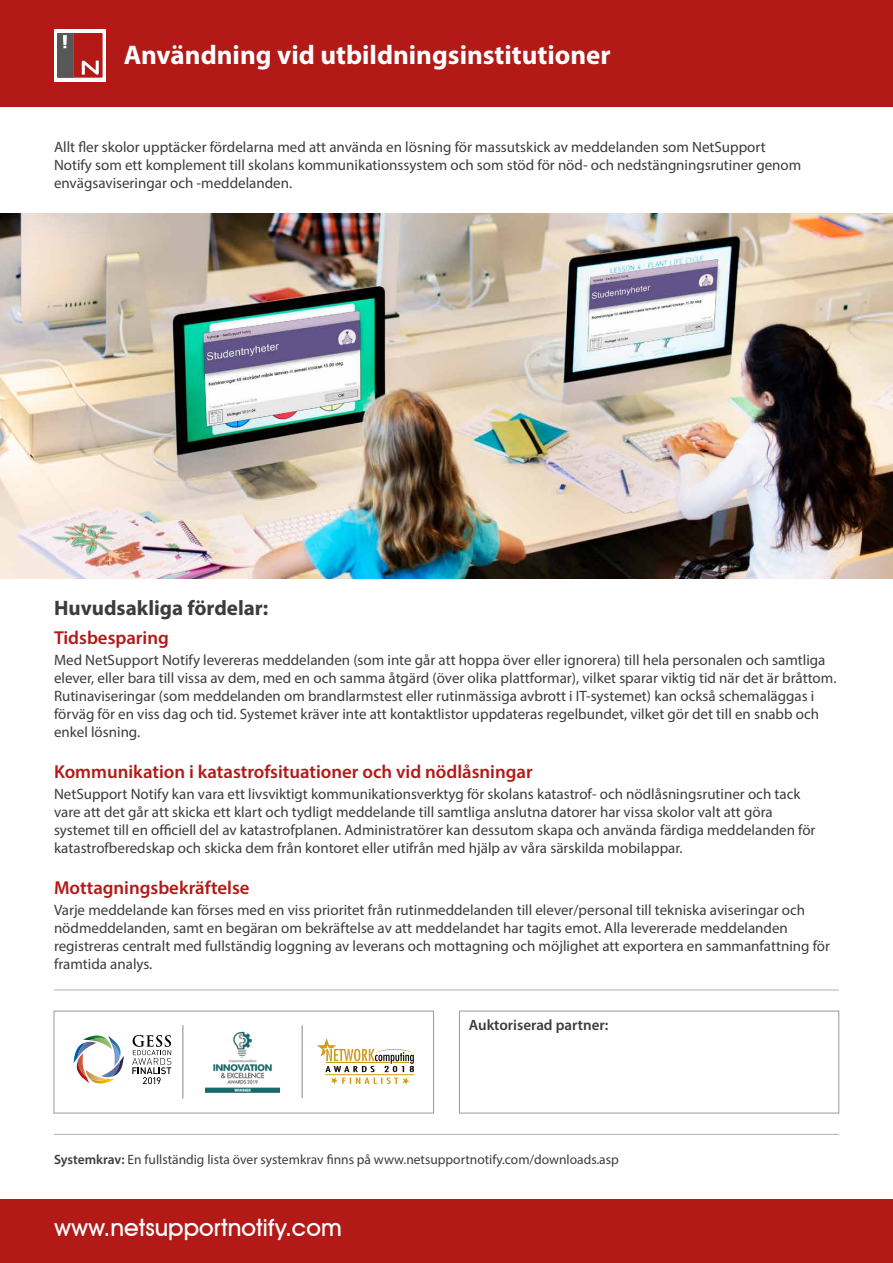
<style>
.page{position:relative;width:893px;height:1263px;background:#fff}
.page>*{position:absolute;margin:0;border:0;box-sizing:border-box;transform-origin:0 0}
.t1{font:700 27px "Myriad Pro";color:#fff}
.t2{font:500 24px "Avant Garde IT Cby BT";color:#fff}
.t3{font:700 21px "Myriad Pro";color:#3c3c3b}
.t4{font:600 18.75px "Myriad Pro";color:#b21917}
.t5{font:15px/18px "Myriad Pro";color:#3c3c3b}
.t6{font:600 15px "Myriad Pro";color:#3c3c3b}
.t7{font:13.5px "Myriad Pro";color:#3c3c3b}
.s1{font-weight:600}
</style>
<div class="page">
<div style="left:0;top:0;width:893px;height:106px;background:#b21917"></div>
<div style="left:0;top:1199px;width:893px;height:64px;background:#b21917"></div>
<hr style="left:54px;top:1134px;width:785px;height:1px;background:#b3b2b2">
<div style="left:54px;top:30px;width:52px;height:52px;background:#fff"></div>
<div style="left:57px;top:33px;width:46px;height:45px;background:#b21917"></div>
<hr style="left:73px;top:33px;width:1px;height:45px;background:#646463">
<svg style="left:82px;top:61px;width:17px;height:14px"></svg>
<svg style="left:57px;top:33px;width:16px;height:45px"></svg>
<div style="left:54px;top:1011px;width:380px;height:102px;border:1px solid #999"></div>
<div style="left:459px;top:1011px;width:380px;height:102px;border:1px solid #999"></div>
<hr style="left:54px;top:990px;width:785px;height:1px;background:#b3b2b2">
<hr style="left:183px;top:1025px;width:1px;height:73px;background:#878787">
<svg style="left:74px;top:1035px;width:50px;height:48px"></svg>
<svg style="left:132px;top:1035px;width:39px;height:49px"></svg>
<img style="left:206px;top:1031px;width:73px;height:62px">
<hr style="left:302px;top:1025px;width:1px;height:73px;background:#878787">
<svg style="left:317px;top:1038px;width:97px;height:47px"></svg>
<img style="left:0;top:214px;width:893px;height:364px">
<h1 class="t1" style="left:124px;top:37px;width:489px">Användning vid utbildningsinstitutioner</h1>
<p class="t5" style="left:54px;top:137px;width:749px">Allt fler skolor upptäcker fördelarna med att använda en lösning för massutskick av meddelanden som NetSupport<br>Notify som ett komplement till skolans kommunikationssystem och som stöd för nöd- och nedstängningsrutiner genom envägsaviseringar och -meddelanden.</p>
<h3 class="t3" style="left:54px;top:594px;width:216px">Huvudsakliga fördelar:</h3>
<p class="t4" style="left:54px;top:626px;width:116px">Tidsbesparing</p>
<p class="t5" style="left:54px;top:651px;width:784px">Med NetSupport Notify levereras meddelanden (som inte går att hoppa över eller ignorera) till hela personalen och samtliga elever, eller bara till vissa av dem, med en och samma åtgärd (över olika plattformar), vilket sparar viktig tid när det är bråttom.<br>Rutinaviseringar (som meddelanden om brandlarmstest eller rutinmässiga avbrott i IT-systemet) kan också schemaläggas i förväg för en viss dag och tid. Systemet kräver inte att kontaktlistor uppdateras regelbundet, vilket gör det till en snabb och enkel lösning.</p>
<p class="t4" style="left:54px;top:759px;width:480px">Kommunikation i katastrofsituationer och vid nödlåsningar</p>
<p class="t5" style="left:54px;top:785px;width:763px">NetSupport Notify kan vara ett livsviktigt kommunikationsverktyg för skolans katastrof- och nödlåsningsrutiner och tack vare att det går att skicka ett klart och tydligt meddelande till samtliga anslutna datorer har vissa skolor valt att göra systemet till en officiell del av katastrofplanen. Administratörer kan dessutom skapa och använda färdiga meddelanden för katastrofberedskap och skicka dem från kontoret eller utifrån med hjälp av våra särskilda mobilappar.</p>
<p class="t4" style="left:54px;top:875px;width:197px">Mottagningsbekräftelse</p>
<p class="t5" style="left:54px;top:901px;width:778px">Varje meddelande kan förses med en viss prioritet från rutinmeddelanden till elever/personal till tekniska aviseringar och nödmeddelanden, samt en begäran om bekräftelse av att meddelandet har tagits emot. Alla levererade meddelanden registreras centralt med fullständig loggning av leverans och mottagning och möjlighet att exportera en sammanfattning för framtida analys.</p>
<p class="t6" style="left:469px;top:1015px;width:141px">Auktoriserad partner:</p>
<p class="t7" style="left:54px;top:1151px;width:566px"><span class="s1">Systemkrav:</span> En fullständig lista över systemkrav finns på www.netsupportnotify.com/downloads.asp</p>
<h2 class="t2" style="left:54px;top:1212px;width:289px">www.netsupportnotify.com</h2>
</div>
